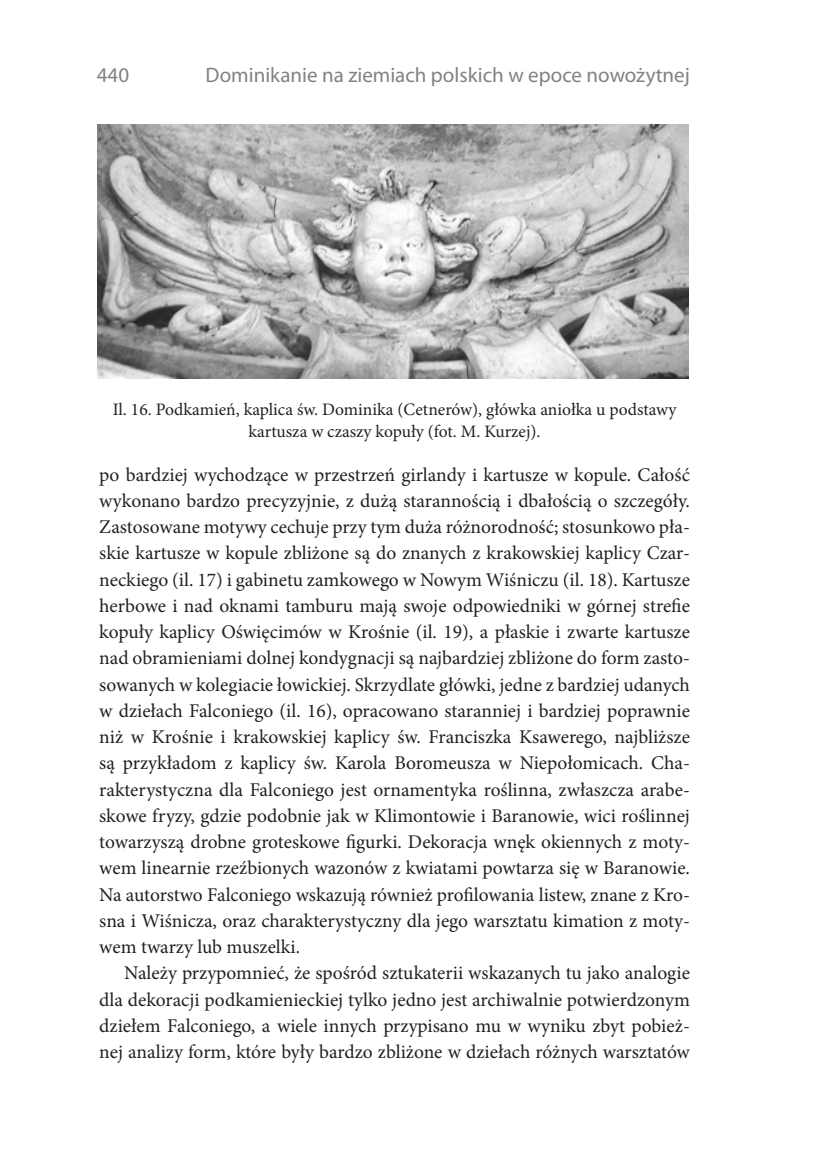
<style>
.page{position:relative;width:819px;height:1166px;background:#fff}
.page>*{position:absolute;margin:0;border:0;box-sizing:border-box;transform-origin:0 0}
.t1{font:21px "Myriad Pro";color:#808285}
.t2{font:19.43px/26.2px "Minion Pro";letter-spacing:-.005em;color:#231f20;text-align:justify}
.t3{font:17.5px/22.8px "Minion Pro";color:#231f20;text-align:center}
</style>
<div class="page">
<img style="left:98px;top:124px;width:590px;height:254px">
<p class="t1" style="left:97px;top:62px;width:34px">440</p>
<p class="t1" style="left:206px;top:62px;width:486px">Dominikanie na ziemiach polskich w epoce nowożytnej</p>
<p class="t3" style="left:113px;top:398px;width:565px">Il. 16. Podkamień, kaplica św. Dominika (Cetnerów), główka aniołka u podstawy kartusza w czaszy kopuły (fot. M. Kurzej).</p>
<p class="t2" style="left:99px;top:461px;width:592px">po bardziej wychodzące w przestrzeń girlandy i kartusze w kopule. Całość wykonano bardzo precyzyjnie, z dużą starannością i dbałością o szczegóły.<br>Zastosowane motywy cechuje przy tym duża różnorodność; stosunkowo pła&shy;skie kartusze w kopule zbliżone są do znanych z krakowskiej kaplicy Czar&shy;neckiego (il. 17) i gabinetu zamkowego w Nowym Wiśniczu (il. 18). Kartusze herbowe i nad oknami tamburu mają swoje odpowiedniki w górnej strefie kopuły kaplicy Oświęcimów w Krośnie (il. 19), a płaskie i zwarte kartusze nad obramieniami dolnej kondygnacji są najbardziej zbliżone do form zasto&shy;sowanych w kolegiacie łowickiej. Skrzydlate główki, jedne z bardziej udanych w dziełach Falconiego (il. 16), opracowano staranniej i bardziej poprawnie niż w Krośnie i krakowskiej kaplicy św. Franciszka Ksawerego, najbliższe są przykładom z kaplicy św. Karola Boromeusza w Niepołomicach. Cha&shy;rakterystyczna dla Falconiego jest ornamentyka roślinna, zwłaszcza arabe&shy;skowe fryzy, gdzie podobnie jak w Klimontowie i Baranowie, wici roślinnej towarzyszą drobne groteskowe figurki. Dekoracja wnęk okiennych z moty&shy;wem linearnie rzeźbionych wazonów z kwiatami powtarza się w Baranowie.<br>Na autorstwo Falconiego wskazują również profilowania listew, znane z Kro&shy;sna i Wiśnicza, oraz charakterystyczny dla jego warsztatu kimation z moty&shy;wem twarzy lub muszelki.</p>
<p class="t2" style="left:99px;top:960px;width:592px;text-indent:25px">Należy przypomnieć, że spośród sztukaterii wskazanych tu jako analogie dla dekoracji podkamienieckiej tylko jedno jest archiwalnie potwierdzonym dziełem Falconiego, a wiele innych przypisano mu w wyniku zbyt pobież&shy;nej analizy form, które były bardzo zbliżone w dziełach różnych warsztatów</p>
</div>
